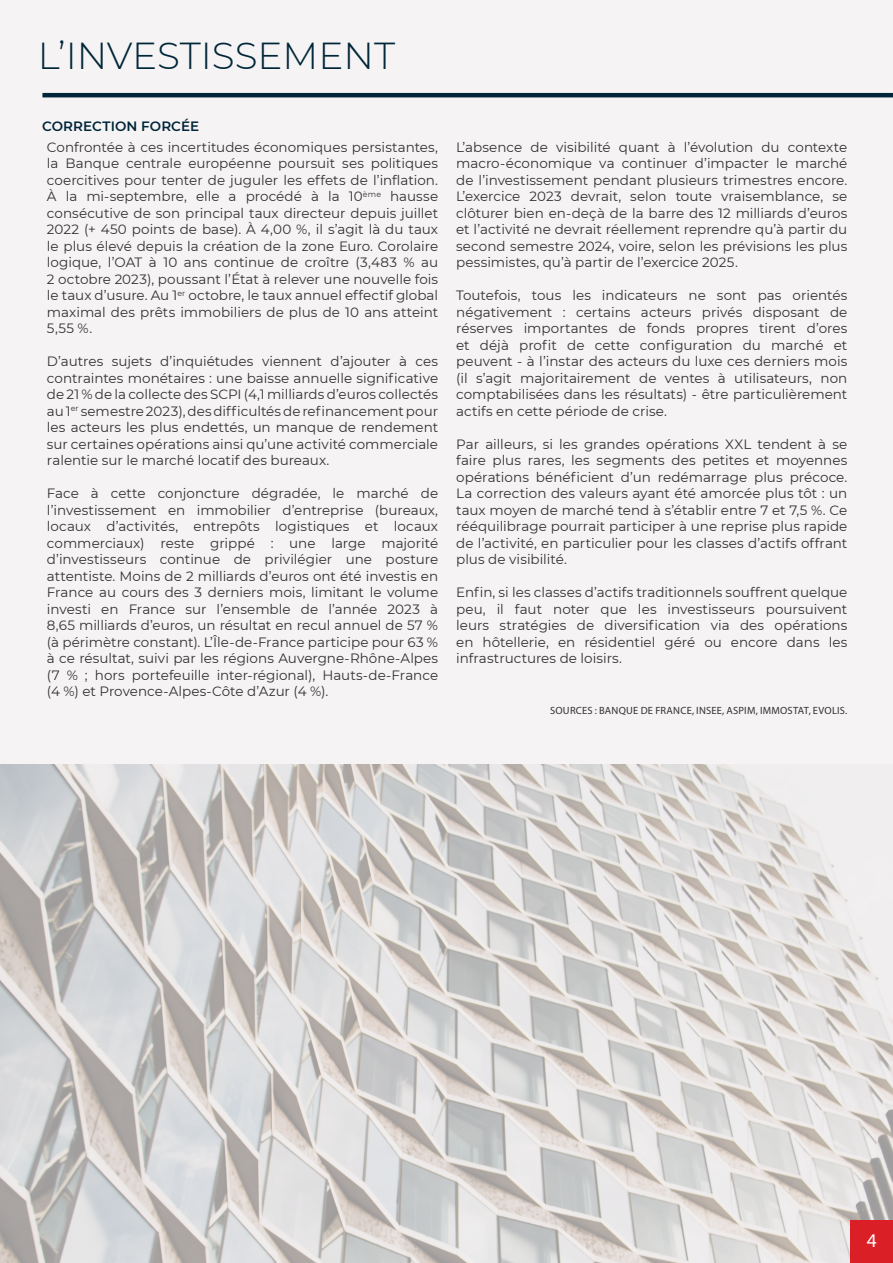
<style>
.page{position:relative;width:893px;height:1263px;background:#f6f3f4}
.page>*{position:absolute;margin:0;border:0;box-sizing:border-box;transform-origin:0 0}
.t1{font:300 37.5px "Montserrat";color:#002639}
.t2{font:19.5px "Myriad Pro";color:#fff}
.Text_8_5{font:13.5px/16.5px "Montserrat";color:#323132;text-align:justify}
.Text_8_5-2{font:600 13.5px "Montserrat";letter-spacing:.01em;color:#002538}
.Caption_8{font:10.5px "Myriad Pro";letter-spacing:.025em;color:#323132}
</style>
<div class="page">
<img style="left:0;top:764px;width:893px;height:499px">
<hr style="left:42px;top:93px;width:851px;height:4px;background:#002639">
<div style="left:850px;top:1220px;width:43px;height:43px;background:#da2026"></div>
<p class="t1" style="left:38px;top:30px;width:359px">L’INVESTISSEMENT</p>
<p class="Text_8_5-2" style="left:42px;top:116px;width:159px">CORRECTION FORCÉE</p>
<p class="Text_8_5" style="left:47px;top:138px;width:393px">Confrontée à ces incertitudes économiques persistantes, la Banque centrale européenne poursuit ses politiques coercitives pour tenter de juguler les effets de l’inflation.<br>À la mi-septembre, elle a procédé à la 10<sup>ème</sup> hausse consécutive de son principal taux directeur depuis juillet 2022 (+ 450 points de base). À 4,00 %, il s’agit là du taux le plus élevé depuis la création de la zone Euro. Corolaire logique, l’OAT à 10 ans continue de croître (3,483 % au 2 octobre 2023), poussant l’État à relever une nouvelle fois le taux d’usure. Au 1<sup>er</sup> octobre, le taux annuel effectif global maximal des prêts immobiliers de plus de 10 ans atteint 5,55 %.</p>
<p class="Text_8_5" style="left:47px;top:352px;width:393px">D’autres sujets d’inquiétudes viennent d’ajouter à ces contraintes monétaires : une baisse annuelle significative de 21 % de la collecte des SCPI (4,1 milliards d’euros collectés au 1<sup>er</sup> semestre 2023), des difficultés de refinancement pour les acteurs les plus endettés, un manque de rendement sur certaines opérations ainsi qu’une activité commerciale ralentie sur le marché locatif des bureaux.</p>
<p class="Text_8_5" style="left:47px;top:484px;width:393px">Face à cette conjoncture dégradée, le marché de l’investissement en immobilier d’entreprise (bureaux, locaux d’activités, entrepôts logistiques et locaux commerciaux) reste grippé : une large majorité d’investisseurs continue de privilégier une posture attentiste. Moins de 2 milliards d’euros ont été investis en France au cours des 3 derniers mois, limitant le volume investi en France sur l’ensemble de l’année 2023 à 8,65 milliards d’euros, un résultat en recul annuel de 57 % (à périmètre constant). L’Île-de-France participe pour 63 % à ce résultat, suivi par les régions Auvergne-Rhône-Alpes (7 % ; hors portefeuille inter-régional), Hauts-de-France (4 %) et Provence-Alpes-Côte d’Azur (4 %).</p>
<p class="Text_8_5" style="left:456px;top:138px;width:393px">L’absence de visibilité quant à l’évolution du contexte macro-économique va continuer d’impacter le marché de l’investissement pendant plusieurs trimestres encore.<br>L’exercice 2023 devrait, selon toute vraisemblance, se clôturer bien en-deçà de la barre des 12 milliards d’euros et l’activité ne devrait réellement reprendre qu’à partir du second semestre 2024, voire, selon les prévisions les plus pessimistes, qu’à partir de l’exercice 2025.</p>
<p class="Text_8_5" style="left:456px;top:286px;width:393px">Toutefois, tous les indicateurs ne sont pas orientés négativement : certains acteurs privés disposant de réserves importantes de fonds propres tirent d’ores et déjà profit de cette configuration du marché et peuvent - à l’instar des acteurs du luxe ces derniers mois (il s’agit majoritairement de ventes à utilisateurs, non comptabilisées dans les résultats) - être particulièrement actifs en cette période de crise.</p>
<p class="Text_8_5" style="left:456px;top:435px;width:393px">Par ailleurs, si les grandes opérations XXL tendent à se faire plus rares, les segments des petites et moyennes opérations bénéficient d’un redémarrage plus précoce.<br>La correction des valeurs ayant été amorcée plus tôt : un taux moyen de marché tend à s’établir entre 7 et 7,5 %. Ce rééquilibrage pourrait participer à une reprise plus rapide de l’activité, en particulier pour les classes d’actifs offrant plus de visibilité.</p>
<p class="Text_8_5" style="left:456px;top:583px;width:393px">Enfin, si les classes d’actifs traditionnels souffrent quelque peu, il faut noter que les investisseurs poursuivent leurs stratégies de diversification via des opérations en hôtellerie, en résidentiel géré ou encore dans les infrastructures de loisirs.</p>
<p class="Caption_8" style="left:550px;top:704px;width:299px">SOURCES : BANQUE DE FRANCE, INSEE, ASPIM, IMMOSTAT, EVOLIS.</p>
<p class="t2" style="left:867px;top:1229px;width:12px">4</p>
</div>
